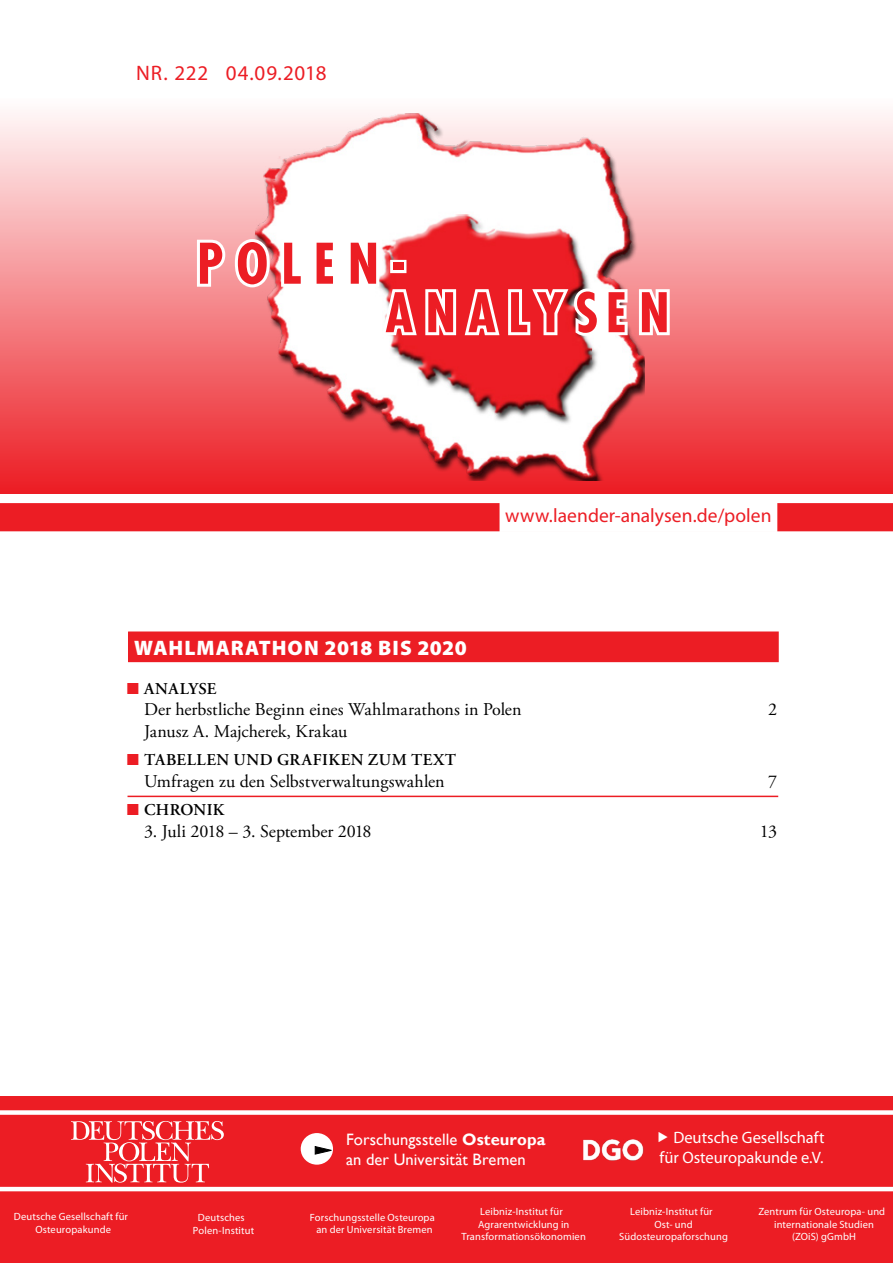
<style>
.page{position:relative;width:893px;height:1263px;background:#fff}
.page>*{position:absolute;margin:0;border:0;box-sizing:border-box;transform-origin:0 0}
.t1{font:61.5px "Futura TOT Bol Con";letter-spacing:.2em;color:#ec1d24}
.t2{font:60px "Futura TOT Bol Con";letter-spacing:.2em;color:#ec1d24}
.t3{font:900 21px "Myriad Pro";letter-spacing:.04em;color:#fff}
.t4{font:21px "Myriad Pro";letter-spacing:.035em;color:#ec1d24}
.t5{font:19.5px "Myriad Pro";letter-spacing:.005em;color:#ec1d24}
.t6{font:18px "Adobe Garamond Pro";color:#000}
.t7{font:16.5px/19.8px "Gill Sans";letter-spacing:.005em;color:#fff}
.t8{font:600 16.5px "Adobe Garamond Pro";letter-spacing:.03em;color:#000}
.t9{font:16.5px/19.8px "Myriad Pro";letter-spacing:-.005em;color:#fff;text-align:right}
.t10{font:10.5px/12.6px "Myriad Pro";letter-spacing:.015em;color:#fff;text-align:center}
.s1{font-family:"Futura TOT Boo";font-weight:400;color:#ec1d24}
.s2{font-weight:700}
</style>
<div class="page">
<div style="left:0;top:1096px;width:893px;height:167px;background:#ec1d24"></div>
<div style="left:0;top:98px;width:893px;height:395px;background:linear-gradient(to bottom,#fffdfd,#ec1c24)"></div>
<div style="left:0;top:503px;width:893px;height:28px;background:#ec1d24"></div>
<div style="left:0;top:1110px;width:893px;height:5px;background:#fff"></div>
<div style="left:129px;top:632px;width:649px;height:29px;background:#ec1d24"></div>
<div style="left:128px;top:631px;width:651px;height:31px;border:2px solid #ec1d24"></div>
<img style="left:249px;top:99px;width:395px;height:382px">
<svg style="left:194px;top:208px;width:482px;height:165px"></svg>
<div style="left:390px;top:260px;width:16px;height:13px;border:6px solid #fff"></div>
<div style="left:500px;top:499px;width:277px;height:32px;background:#fff"></div>
<hr style="left:0;top:1187px;width:893px;height:4px;background:#fff">
<hr style="left:128px;top:796px;width:650px;height:1px;background:#ec1d24">
<svg style="left:71px;top:1121px;width:153px;height:61px"></svg>
<img style="left:583px;top:1139px;width:60px;height:22px">
<div style="left:301px;top:1133px;width:32px;height:32px;background:#fff;border-radius:50%"></div>
<svg style="left:315px;top:1146px;width:17px;height:8px"></svg>
<h3 class="t4" style="left:136px;top:60px;width:192px">NR. 222 04.09.2018</h3>
<h1 class="t1" style="left:197px;top:228px;width:208px">POLEN-</h1>
<h2 class="t2" style="left:386px;top:278px;width:286px">ANALYSEN</h2>
<h3 class="t5" style="left:505px;top:503px;width:268px">www.laender-analysen.de/polen</h3>
<h3 class="t3" style="left:134px;top:634px;width:334px">WAHLMARATHON 2018 BIS 2020</h3>
<h3 class="t8" style="left:128px;top:679px;width:90px"><span class="s1">■</span> ANALYSE</h3>
<h3 class="t6" style="left:144px;top:699px;width:379px">Der herbstliche Beginn eines Wahlmarathons in Polen</h3>
<h3 class="t6" style="left:768px;top:699px;width:10px">2</h3>
<h3 class="t6" style="left:144px;top:720px;width:205px">Janusz A. Majcherek, Krakau</h3>
<h3 class="t8" style="left:128px;top:750px;width:330px"><span class="s1">■</span> TABELLEN UND GRAFIKEN ZUM TEXT</h3>
<h3 class="t6" style="left:144px;top:770px;width:302px">Umfragen zu den Selbstverwaltungswahlen</h3>
<h3 class="t6" style="left:768px;top:770px;width:10px">7</h3>
<h3 class="t8" style="left:128px;top:800px;width:98px"><span class="s1">■</span> CHRONIK</h3>
<h3 class="t6" style="left:144px;top:820px;width:229px">3. Juli 2018 – 3. September 2018</h3>
<h3 class="t6" style="left:760px;top:820px;width:19px">13</h3>
<h3 class="t7" style="left:346px;top:1130px;width:201px">Forschungsstelle <span class="s2">Osteuropa </span>an der Universität Bremen</h3>
<h3 class="t9" style="left:660px;top:1127px;width:166px">Deutsche Gesellschaft für Osteuropakunde e.V.</h3>
<p class="t10" style="left:14px;top:1210px;width:116px">Deutsche Gesellschaft für<br>Osteuropakunde</p>
<p class="t10" style="left:462px;top:1205px;width:126px">Leibniz-Institut für<br>Agrarentwicklung in<br>Transformationsökonomien</p>
<p class="t10" style="left:619px;top:1205px;width:110px">Leibniz-Institut für<br>Ost- und<br>Südosteuropaforschung</p>
<p class="t10" style="left:758px;top:1205px;width:128px">Zentrum für Osteuropa- und internationale Studien (ZOiS) gGmbH</p>
<p class="t10" style="left:310px;top:1211px;width:127px">Forschungsstelle Osteuropa an der Universität Bremen</p>
<p class="t10" style="left:193px;top:1211px;width:63px">Deutsches<br>Polen-Institut</p>
</div>
